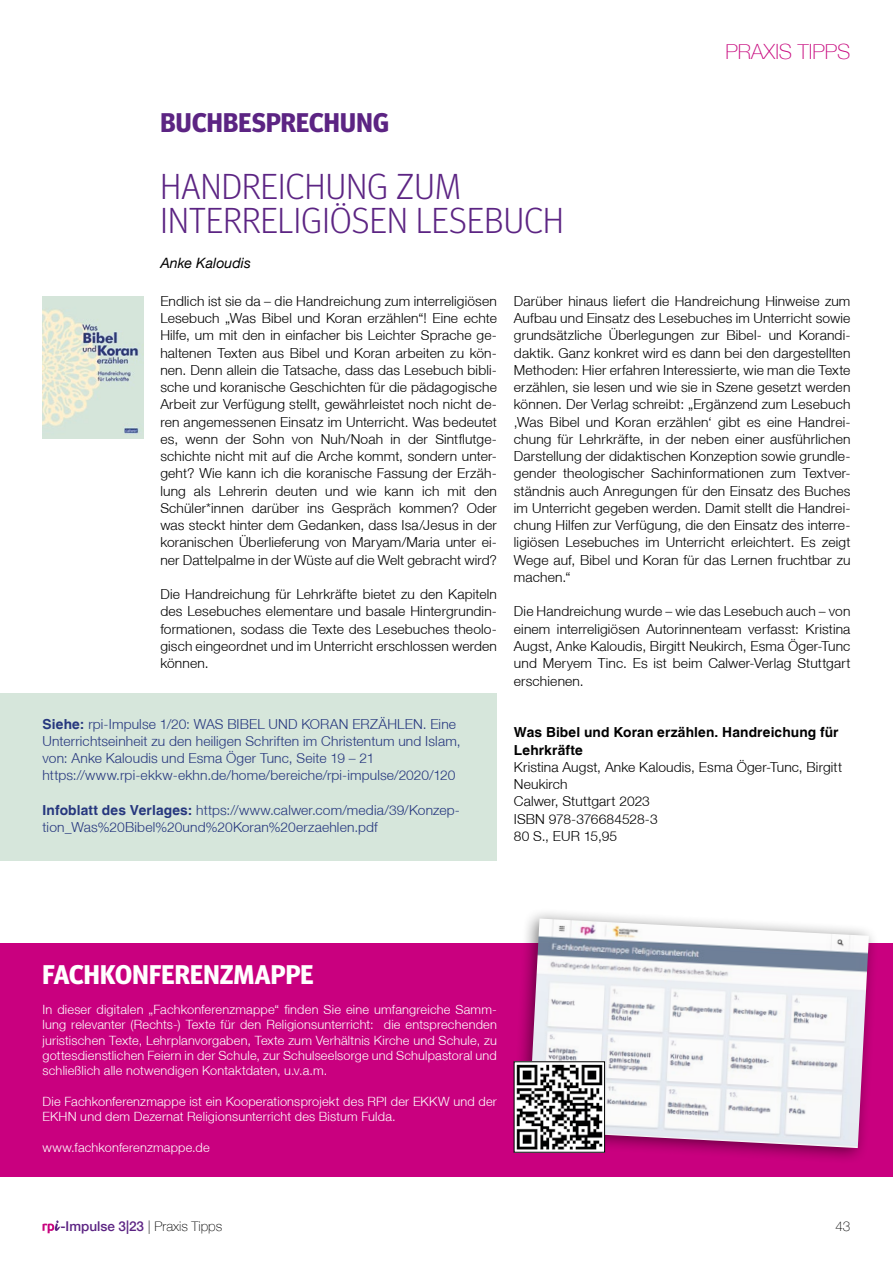
<style>
.page{position:relative;width:893px;height:1263px;background:#fff}
.page>*{position:absolute;margin:0;border:0;box-sizing:border-box;transform-origin:0 0}
.t1{font:300 36px/34.5px "Meta Headline OT";letter-spacing:.01em;color:#5c2483}
.t2{font:700 27px "Meta Headline OT";letter-spacing:.005em;color:#fff}
.t3{font:700 27px "Meta Headline OT";letter-spacing:.01em;color:#5c2483}
.t4{font:100 21px "Helvetica Neue LT";color:#c80b7f}
.t5{font:italic 14.25px "Helvetica Neue LT";color:#000}
.t6{font:300 13.8px/17.2px "Helvetica Neue LT";letter-spacing:.01em;color:#000;text-align:justify}
.t7{font:300 13.8px/17.2px "Helvetica Neue LT";letter-spacing:.01em;color:#26377e}
.t8{font:700 13.8px/17.2px "Helvetica LT";letter-spacing:.01em;color:#000}
.t9{font:500 13.5px "Helvetica Neue LT";color:#5c2483}
.t10{font:100 13.5px "Helvetica Neue LT";color:#000}
.t11{font:300 12.75px/15.3px "Helvetica Neue LT";letter-spacing:.015em;color:#fff;text-align:justify}
.s1{font-family:"Helvetica LT";font-weight:700}
.s2{font-weight:100;color:#000}
</style>
<div class="page">
<div style="left:0;top:943px;width:893px;height:234px;background:#c9007f"></div>
<svg style="left:43px;top:1220px;width:17px;height:13px"></svg>
<img style="left:43px;top:296px;width:100px;height:143px">
<div style="left:0;top:693px;width:497px;height:168px;background:#d6e6db"></div>
<div style="left:511px;top:907px;width:368px;height:258px;background:#000;opacity:.5"></div>
<img style="left:528px;top:918px;width:341px;height:230px">
<img style="left:516px;top:1063px;width:87px;height:87px">
<h2 class="t3" style="left:160px;top:107px;width:230px">BUCHBESPRECHUNG</h2>
<h1 class="t1" style="left:161px;top:168px;width:405px">HANDREICHUNG ZUM<br>INTERRELIGIÖSEN LESEBUCH</h1>
<p class="t5" style="left:160px;top:254px;width:92px">Anke Kaloudis</p>
<h3 class="t4" style="left:725px;top:40px;width:126px">PRAXIS TIPPS</h3>
<p class="t6" style="left:160px;top:292px;width:338px">Endlich ist sie da – die Handreichung zum interreligiösen Lesebuch „Was Bibel und Koran erzählen“! Eine echte Hilfe, um mit den in einfacher bis Leichter Sprache ge&shy;haltenen Texten aus Bibel und Koran arbeiten zu kön&shy;nen. Denn allein die Tatsache, dass das Lesebuch bibli&shy;sche und koranische Geschichten für die pädagogische Arbeit zur Verfügung stellt, gewährleistet noch nicht de&shy;ren angemessenen Einsatz im Unterricht. Was bedeutet es, wenn der Sohn von Nuh/Noah in der Sintflutge&shy;schichte nicht mit auf die Arche kommt, sondern unter&shy;geht? Wie kann ich die koranische Fassung der Erzäh&shy;lung als Lehrerin deuten und wie kann ich mit den Schüler*innen darüber ins Gespräch kommen? Oder was steckt hinter dem Gedanken, dass Isa/Jesus in der koranischen Überlieferung von Maryam/Maria unter ei&shy;ner Dattelpalme in der Wüste auf die Welt gebracht wird?</p>
<p class="t6" style="left:160px;top:585px;width:338px">Die Handreichung für Lehrkräfte bietet zu den Kapiteln des Lesebuches elementare und basale Hintergrundin&shy;formationen, sodass die Texte des Lesebuches theolo&shy;gisch eingeordnet und im Unterricht erschlossen werden können.</p>
<p class="t7" style="left:43px;top:715px;width:420px"><span class="s1">Siehe:</span> rpi-Impulse 1/20: WAS BIBEL UND KORAN ERZÄHLEN. Eine Unterrichtseinheit zu den heiligen Schriften im Christentum und Islam, von: Anke Kaloudis und Esma Öger Tunc, Seite 19 – 21 https://www.rpi-ekkw-ekhn.de/home/bereiche/rpi-impulse/2020/120</p>
<p class="t7" style="left:43px;top:801px;width:419px"><span class="s1">Infoblatt des Verlages:</span> https://www.calwer.com/media/39/Konzep&shy;tion_Was%20Bibel%20und%20Koran%20erzaehlen.pdf</p>
<p class="t6" style="left:514px;top:292px;width:338px">Darüber hinaus liefert die Handreichung Hinweise zum Aufbau und Einsatz des Lesebuches im Unterricht sowie grundsätzliche Überlegungen zur Bibel- und Korandi&shy;daktik. Ganz konkret wird es dann bei den dargestellten Methoden: Hier erfahren Interessierte, wie man die Texte erzählen, sie lesen und wie sie in Szene gesetzt werden können. Der Verlag schreibt: „Ergänzend zum Lesebuch ‚Was Bibel und Koran erzählen‘ gibt es eine Handrei&shy;chung für Lehrkräfte, in der neben einer ausführlichen Darstellung der didaktischen Konzeption sowie grundle&shy;gender theologischer Sachinformationen zum Textver&shy;ständnis auch Anregungen für den Einsatz des Buches im Unterricht gegeben werden. Damit stellt die Handrei&shy;chung Hilfen zur Verfügung, die den Einsatz des interre&shy;ligiösen Lesebuches im Unterricht erleichtert. Es zeigt Wege auf, Bibel und Koran für das Lernen fruchtbar zu machen.“</p>
<p class="t6" style="left:514px;top:603px;width:338px">Die Handreichung wurde – wie das Lesebuch auch – von einem interreligiösen Autorinnenteam verfasst: Kristina Augst, Anke Kaloudis, Birgitt Neukirch, Esma Öger-Tunc und Meryem Tinc. Es ist beim Calwer-Verlag Stuttgart erschienen.</p>
<p class="t8" style="left:514px;top:723px;width:326px">Was Bibel und Koran erzählen. Handreichung für<br>Lehrkräfte</p>
<p class="t6" style="left:514px;top:758px;width:330px;text-align:left">Kristina Augst, Anke Kaloudis, Esma Öger-Tunc, Birgitt<br>Neukirch<br>Calwer, Stuttgart 2023<br>ISBN 978-376684528-3<br>80 S., EUR 15,95</p>
<h2 class="t2" style="left:43px;top:958px;width:272px">FACHKONFERENZMAPPE</h2>
<p class="t11" style="left:43px;top:1002px;width:456px">In dieser digitalen „Fachkonferenzmappe“ finden Sie eine umfangreiche Samm&shy;lung relevanter (Rechts-) Texte für den Religionsunterricht: die entsprechenden juristischen Texte, Lehrplanvorgaben, Texte zum Verhältnis Kirche und Schule, zu gottesdienstlichen Feiern in der Schule, zur Schulseelsorge und Schulpastoral und schließlich alle notwendigen Kontaktdaten, u.v.a.m.</p>
<p class="t11" style="left:43px;top:1093px;width:456px">Die Fachkonferenzmappe ist ein Kooperationsprojekt des RPI der EKKW und der<br>EKHN und dem Dezernat Religionsunterricht des Bistum Fulda.</p>
<p class="t11" style="left:43px;top:1139px;width:169px">www.fachkonferenzmappe.de</p>
<p class="t9" style="left:60px;top:1218px;width:163px">-Impulse 3|23 <span class="s2">| Praxis Tipps</span></p>
<p class="t10" style="left:835px;top:1218px;width:17px">43</p>
</div>
